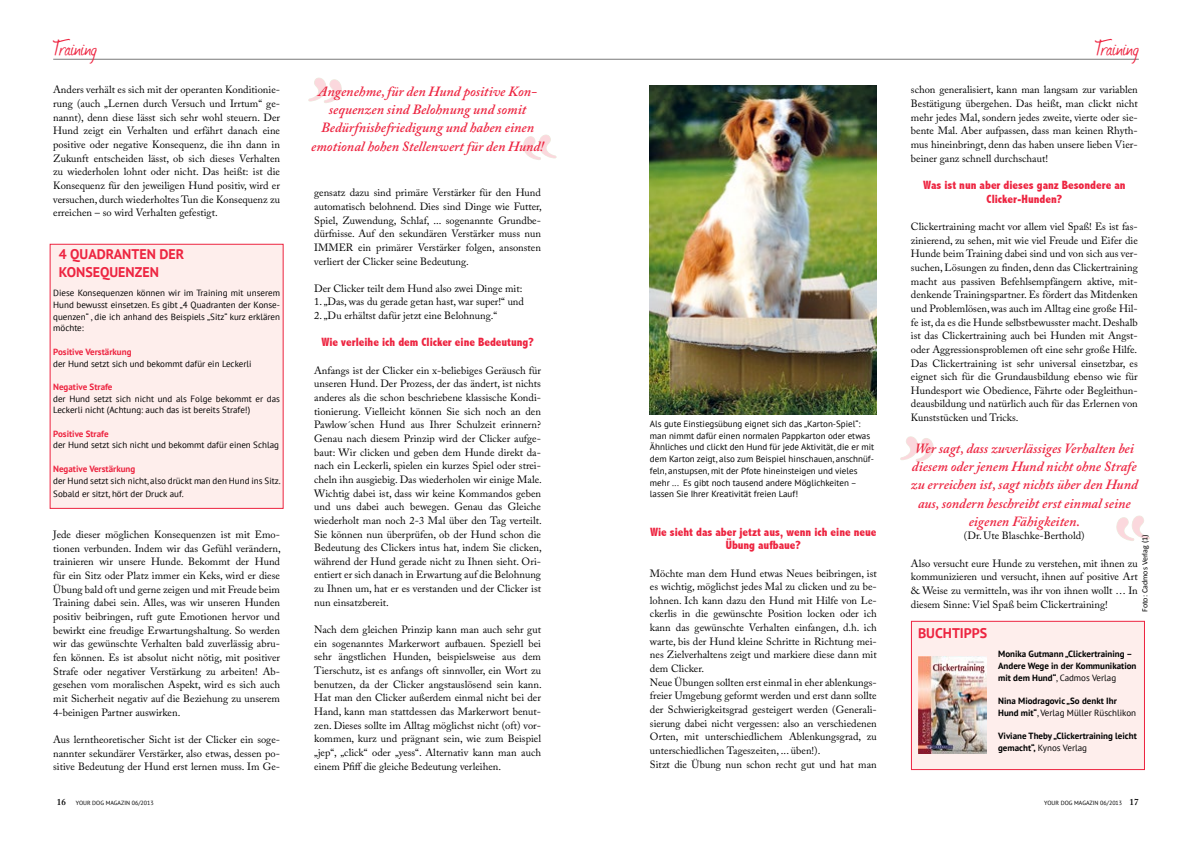
<style>
.page{position:relative;width:1191px;height:842px;background:#fff}
.page>*{position:absolute;margin:0;border:0;box-sizing:border-box;transform-origin:0 0}
.t1{font:24px "Journal";letter-spacing:.005em;color:#ed2440}
.t2{font:italic 600 14px/18.2px "Adobe Caslon Pro";color:#ed2440;text-align:center}
.t3{font:700 14px/18.2px "PT Sans";color:#ed2440}
.t4{font:800 condensed 12px/13.6px "Abadi";color:#ed2440;text-align:center}
.t5{font:10.5px/13.7px "Adobe Caslon Pro";color:#000;text-align:justify}
.t6{font:9px/11.7px "PT Sans";color:#000}
.t7{font:700 9px/11.7px "PT Sans";color:#000}
.t8{font:700 9px "PT Sans";color:#ed2440}
.t9{font:8px "Calibri";color:#000}
.t10{font:6px "PT Sans";letter-spacing:.005em;color:#000}
.s1{font-weight:400}
.s2{font-family:"Adobe Caslon Pro";font-weight:600;font-size:9px}
</style>
<div class="page">
<div style="left:50px;top:244px;width:234px;height:265px;background:#feeeec;border:1px solid #ed2440"></div>
<hr style="left:53px;top:59px;width:1085px;height:1px;background:#000">
<img style="left:650px;top:86px;width:226px;height:328px">
<div style="left:911px;top:621px;width:234px;height:149px;background:#feeeec;border:1px solid #ed2440"></div>
<img style="left:918px;top:656px;width:68px;height:97px">
<svg style="left:308px;top:77px;width:34px;height:26px"></svg>
<svg style="left:523px;top:134px;width:33px;height:26px"></svg>
<svg style="left:900px;top:436px;width:34px;height:26px"></svg>
<svg style="left:1116px;top:515px;width:34px;height:26px"></svg>
<h1 class="t1" style="left:53px;top:33px;width:45px">Training</h1>
<h1 class="t1" style="left:1095px;top:33px;width:45px">Training</h1>
<p class="t5" style="left:53px;top:83px;width:228px">Anders verhält es sich mit der operanten Konditionie&shy;rung (auch „Lernen durch Versuch und Irrtum“ ge&shy;nannt), denn diese lässt sich sehr wohl steuern. Der Hund zeigt ein Verhalten und erfährt danach eine positive oder negative Konsequenz, die ihn dann in Zukunft entscheiden lässt, ob sich dieses Verhalten zu wiederholen lohnt oder nicht. Das heißt: ist die Konsequenz für den jeweiligen Hund positiv, wird er versuchen, durch wiederholtes Tun die Konsequenz zu erreichen – so wird Verhalten gefestigt.</p>
<h2 class="t3" style="left:59px;top:244px;width:127px">4 QUADRANTEN DER<br>KONSEQUENZEN</h2>
<p class="t6" style="left:53px;top:287px;width:228px;text-align:justify">Diese Konsequenzen können wir im Training mit unserem Hund bewusst einsetzen. Es gibt „4 Quadranten der Konse&shy;quenzen“ , die ich anhand des Beispiels „Sitz“ kurz erklären möchte:</p>
<p class="t8" style="left:53px;top:346px;width:80px">Positive Verstärkung</p>
<p class="t6" style="left:53px;top:357px;width:200px">der Hund setzt sich und bekommt dafür ein Leckerli</p>
<p class="t8" style="left:53px;top:381px;width:61px">Negative Strafe</p>
<p class="t6" style="left:53px;top:392px;width:228px">der Hund setzt sich nicht und als Folge bekommt er das<br>Leckerli nicht (Achtung: auch das ist bereits Strafe!)</p>
<p class="t8" style="left:53px;top:428px;width:57px">Positive Strafe</p>
<p class="t6" style="left:53px;top:439px;width:227px">der Hund setzt sich nicht und bekommt dafür einen Schlag</p>
<p class="t8" style="left:53px;top:463px;width:84px">Negative Verstärkung</p>
<p class="t6" style="left:53px;top:473px;width:229px;line-height:13.7px">der Hund setzt sich nicht, also drückt man den Hund ins Sitz.<br>Sobald er sitzt, hört der Druck auf.</p>
<p class="t5" style="left:53px;top:528px;width:229px">Jede dieser möglichen Konsequenzen ist mit Emo&shy;tionen verbunden. Indem wir das Gefühl verändern, trainieren wir unsere Hunde. Bekommt der Hund für ein Sitz oder Platz immer ein Keks, wird er diese Übung bald oft und gerne zeigen und mit Freude beim Training dabei sein. Alles, was wir unseren Hunden positiv beibringen, ruft gute Emotionen hervor und bewirkt eine freudige Erwartungshaltung. So werden wir das gewünschte Verhalten bald zuverlässig abru&shy;fen können. Es ist absolut nicht nötig, mit positiver Strafe oder negativer Verstärkung zu arbeiten! Ab&shy;gesehen vom moralischen Aspekt, wird es sich auch mit Sicherheit negativ auf die Beziehung zu unserem 4-beinigen Partner auswirken.</p>
<p class="t5" style="left:53px;top:732px;width:228px">Aus lerntheoretischer Sicht ist der Clicker ein soge&shy;nannter sekundärer Verstärker, also etwas, dessen po&shy;sitive Bedeutung der Hund erst lernen muss. Im Ge-</p>
<h2 class="t2" style="left:311px;top:82px;width:234px">Angenehme, für den Hund positive Kon&shy;sequenzen sind Belohnung und somit Bedürfnisbefriedigung und haben einen emotional hohen Stellenwert für den Hund!</h2>
<p class="t5" style="left:314px;top:186px;width:229px">gensatz dazu sind primäre Verstärker für den Hund automatisch belohnend. Dies sind Dinge wie Futter, Spiel, Zuwendung, Schlaf, ... sogenannte Grundbe&shy;dürfnisse. Auf den sekundären Verstärker muss nun IMMER ein primärer Verstärker folgen, ansonsten verliert der Clicker seine Bedeutung.</p>
<p class="t5" style="left:314px;top:281px;width:210px">Der Clicker teilt dem Hund also zwei Dinge mit:</p>
<p class="t5" style="left:314px;top:295px;width:211px">1. „Das, was du gerade getan hast, war super!“ und</p>
<p class="t5" style="left:314px;top:309px;width:184px">2. „Du erhältst dafür jetzt eine Belohnung.“</p>
<p class="t4" style="left:321px;top:336px;width:214px">Wie verleihe ich dem Clicker eine Bedeutung?</p>
<p class="t5" style="left:314px;top:363px;width:229px">Anfangs ist der Clicker ein x-beliebiges Geräusch für unseren Hund. Der Prozess, der das ändert, ist nichts anderes als die schon beschriebene klassische Kondi&shy;tionierung. Vielleicht können Sie sich noch an den Pawlow´schen Hund aus Ihrer Schulzeit erinnern?<br>Genau nach diesem Prinzip wird der Clicker aufge&shy;baut: Wir clicken und geben dem Hunde direkt da&shy;nach ein Leckerli, spielen ein kurzes Spiel oder strei&shy;cheln ihn ausgiebig. Das wiederholen wir einige Male.<br>Wichtig dabei ist, dass wir keine Kommandos geben und uns dabei auch bewegen. Genau das Gleiche wiederholt man noch 2-3 Mal über den Tag verteilt.<br>Sie können nun überprüfen, ob der Hund schon die Bedeutung des Clickers intus hat, indem Sie clicken, während der Hund gerade nicht zu Ihnen sieht. Ori&shy;entiert er sich danach in Erwartung auf die Belohnung zu Ihnen um, hat er es verstanden und der Clicker ist nun einsatzbereit.</p>
<p class="t5" style="left:314px;top:623px;width:229px">Nach dem gleichen Prinzip kann man auch sehr gut ein sogenanntes Markerwort aufbauen. Speziell bei sehr ängstlichen Hunden, beispielsweise aus dem Tierschutz, ist es anfangs oft sinnvoller, ein Wort zu benutzen, da der Clicker angstauslösend sein kann.<br>Hat man den Clicker außerdem einmal nicht bei der Hand, kann man stattdessen das Markerwort benut&shy;zen. Dieses sollte im Alltag möglichst nicht (oft) vor&shy;kommen, kurz und prägnant sein, wie zum Beispiel „jep“, „click“ oder „yess“. Alternativ kann man auch einem Pfiff die gleiche Bedeutung verleihen.</p>
<p class="t6" style="left:650px;top:418px;width:226px">Als gute Einstiegsübung eignet sich das „Karton-Spiel“: man nimmt dafür einen normalen Pappkarton oder etwas Ähnliches und clickt den Hund für jede Aktivität, die er mit dem Karton zeigt, also zum Beispiel hinschauen, anschnüf&shy;feln, anstupsen, mit der Pfote hineinsteigen und vieles mehr ... Es gibt noch tausend andere Möglichkeiten – lassen Sie Ihrer Kreativität freien Lauf!</p>
<p class="t4" style="left:650px;top:525px;width:228px">Wie sieht das aber jetzt aus, wenn ich eine neue<br>Übung aufbaue?</p>
<p class="t5" style="left:650px;top:566px;width:228px;text-align:left">Möchte man dem Hund etwas Neues beibringen, ist es wichtig, möglichst jedes Mal zu clicken und zu be&shy;lohnen. Ich kann dazu den Hund mit Hilfe von Le&shy;ckerlis in die gewünschte Position locken oder ich kann das gewünschte Verhalten einfangen, d.h. ich warte, bis der Hund kleine Schritte in Richtung mei&shy;nes Zielverhaltens zeigt und markiere diese dann mit dem Clicker.<br>Neue Übungen sollten erst einmal in eher ablenkungs&shy;freier Umgebung geformt werden und erst dann sollte der Schwierigkeitsgrad gesteigert werden (Generali&shy;sierung dabei nicht vergessen: also an verschiedenen Orten, mit unterschiedlichem Ablenkungsgrad, zu unterschiedlichen Tageszeiten, ... üben!).<br>Sitzt die Übung nun schon recht gut und hat man</p>
<p class="t5" style="left:911px;top:83px;width:228px">schon generalisiert, kann man langsam zur variablen Bestätigung übergehen. Das heißt, man clickt nicht mehr jedes Mal, sondern jedes zweite, vierte oder sie&shy;bente Mal. Aber aufpassen, dass man keinen Rhyth&shy;mus hineinbringt, denn das haben unsere lieben Vier&shy;beiner ganz schnell durchschaut!</p>
<p class="t4" style="left:923px;top:178px;width:204px">Was ist nun aber dieses ganz Besondere an<br>Clicker-Hunden?</p>
<p class="t5" style="left:911px;top:219px;width:228px">Clickertraining macht vor allem viel Spaß! Es ist fas&shy;zinierend, zu sehen, mit wie viel Freude und Eifer die Hunde beim Training dabei sind und von sich aus ver&shy;suchen, Lösungen zu finden, denn das Clickertraining macht aus passiven Befehlsempfängern aktive, mit&shy;denkende Trainingspartner. Es fördert das Mitdenken und Problemlösen, was auch im Alltag eine große Hil&shy;fe ist, da es die Hunde selbstbewusster macht. Deshalb ist das Clickertraining auch bei Hunden mit Angst&shy;oder Aggressionsproblemen oft eine sehr große Hilfe.<br>Das Clickertraining ist sehr universal einsetzbar, es eignet sich für die Grundausbildung ebenso wie für Hundesport wie Obedience, Fährte oder Begleithun&shy;deausbildung und natürlich auch für das Erlernen von Kunststücken und Tricks.</p>
<h2 class="t2" style="left:911px;top:439px;width:228px">Wer sagt, dass zuverlässiges Verhalten bei diesem oder jenem Hund nicht ohne Strafe zu erreichen ist, sagt nichts über den Hund aus, sondern beschreibt erst einmal seine eigenen Fähigkeiten.</h2>
<p class="t5" style="left:964px;top:529px;width:122px">(Dr. Ute Blaschke-Berthold)</p>
<p class="t5" style="left:911px;top:556px;width:228px">Also versucht eure Hunde zu verstehen, mit ihnen zu kommunizieren und versucht, ihnen auf positive Art &amp; Weise zu vermitteln, was ihr von ihnen wollt … In diesem Sinne: Viel Spaß beim Clickertraining!</p>
<p class="t9" style="left:1140px;top:612px;width:79px;rotate:-90deg">Foto: Cadmos Verlag (1)</p>
<h2 class="t3" style="left:918px;top:624px;width:71px">BUCHTIPPS</h2>
<p class="t7" style="left:998px;top:648px;width:140px">Monika Gutmann „Clickertraining –<br>Andere Wege in der Kommunikation mit dem Hund“<span class="s1">, Cadmos Verlag</span></p>
<p class="t7" style="left:998px;top:695px;width:139px">Nina Miodragovic „So denkt Ihr<br>Hund mit“<span class="s1">, Verlag Müller Rüschlikon</span></p>
<p class="t7" style="left:998px;top:730px;width:140px">Viviane Theby „Clickertraining leicht gemacht“, <span class="s1">Kynos Verlag</span></p>
<p class="t10" style="left:57px;top:799px;width:99px"><span class="s2">16</span> YOUR DOG MAGAZIN 06/2013</p>
<p class="t10" style="left:1044px;top:799px;width:96px">YOUR DOG MAGAZIN 06/2013 <span class="s2">17</span></p>
</div>
